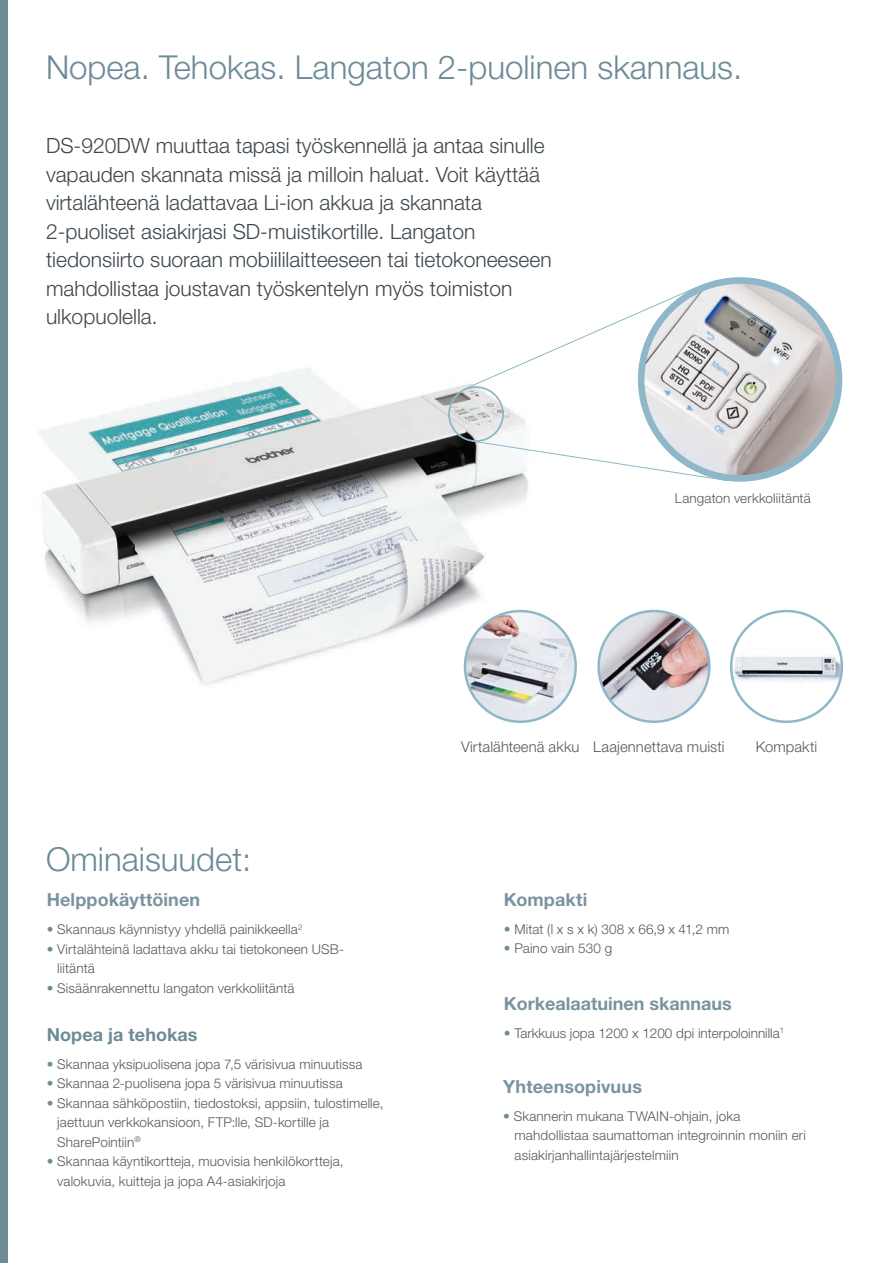
<style>
.page{position:relative;width:893px;height:1263px;background:#fff}
.page>*{position:absolute;margin:0;border:0;box-sizing:border-box;transform-origin:0 0}
.t1{font:300 33px "Helvetica Neue LT Std";color:#6c8b97}
.t2{font:300 21px/28.5px "Helvetica Neue LT Std";color:#3d474e}
.t3{font:700 18px "Helvetica Neue LT Std";letter-spacing:.005em;color:#79949f}
.t4{font:700 18px "Helvetica Neue LT Std";letter-spacing:.005em;color:#6c8b97}
.t5{font:300 14.85px "Helvetica Neue LT Std";letter-spacing:.005em;color:#57585a}
.t6{font:300 13.5px/19.5px "Helvetica Neue LT Std";letter-spacing:.01em;color:#57585a}
.s1{color:#6e8c97}
</style>
<div class="page">
<img style="left:39px;top:368px;width:517px;height:331px">
<div style="left:0;top:0;width:7px;height:1263px;background:#6e8c97"></div>
<img style="left:641px;top:280px;width:198px;height:198px;border-radius:99px">
<div style="left:638px;top:277px;width:204px;height:205px;border:7px solid #8eb7c7;border-radius:50%"></div>
<img style="left:599px;top:611px;width:110px;height:111px;border-radius:55px">
<div style="left:597px;top:610px;width:114px;height:113px;border:2px solid #8eb7c7;border-radius:50%"></div>
<img style="left:465px;top:611px;width:111px;height:111px;border-radius:55px">
<div style="left:464px;top:610px;width:113px;height:113px;border:2px solid #8eb7c7;border-radius:50%"></div>
<img style="left:731px;top:637px;width:111px;height:61px">
<div style="left:730px;top:610px;width:113px;height:113px;border:2px solid #8eb7c7;border-radius:50%"></div>
<div style="left:448px;top:386px;width:56px;height:56px;border:2px solid #8eb7c7;border-radius:50%"></div>
<svg style="left:463px;top:286px;width:235px;height:104px"></svg>
<svg style="left:471px;top:440px;width:258px;height:41px"></svg>
<h1 class="t1" style="left:46px;top:47px;width:698px">Nopea. Tehokas. Langaton 2-puolinen skannaus.</h1>
<p class="t2" style="left:46px;top:131px;width:507px">DS-920DW muuttaa tapasi työskennellä ja antaa sinulle vapauden skannata missä ja milloin haluat. Voit käyttää virtalähteenä ladattavaa Li-ion akkua ja skannata 2-puoliset asiakirjasi SD-muistikortille. Langaton tiedonsiirto suoraan mobiililaitteeseen tai tietokoneeseen mahdollistaa joustavan työskentelyn myös toimiston ulkopuolella.</p>
<p class="t6" style="left:675px;top:488px;width:137px">Langaton verkkoliitäntä</p>
<h1 class="t1" style="left:46px;top:839px;width:207px">Ominaisuudet:</h1>
<h3 class="t3" style="left:47px;top:889px;width:155px">Helppokäyttöinen</h3>
<p class="t6" style="left:47px;top:919px;width:257px"><span class="s1">•</span> Skannaus käynnistyy yhdellä painikkeella<sup>2</sup></p>
<p class="t6" style="left:57px;top:939px;width:288px;text-indent:-11px"><span class="s1">•</span> Virtalähteinä ladattava akku tai tietokoneen USB&shy;liitäntä</p>
<p class="t6" style="left:47px;top:978px;width:249px"><span class="s1">•</span> Sisäänrakennettu langaton verkkoliitäntä</p>
<h3 class="t4" style="left:47px;top:1023px;width:152px">Nopea ja tehokas</h3>
<p class="t6" style="left:47px;top:1054px;width:317px"><span class="s1">•</span> Skannaa yksipuolisena jopa 7,5 värisivua minuutissa</p>
<p class="t6" style="left:47px;top:1073px;width:297px"><span class="s1">•</span> Skannaa 2-puolisena jopa 5 värisivua minuutissa</p>
<p class="t6" style="left:57px;top:1093px;width:328px;text-indent:-11px"><span class="s1">•</span> Skannaa sähköpostiin, tiedostoksi, appsiin, tulostimelle, jaettuun verkkokansioon, FTP:lle, SD-kortille ja<br>SharePointiin<sup>®</sup></p>
<p class="t6" style="left:57px;top:1151px;width:288px;text-indent:-11px"><span class="s1">•</span> Skannaa käyntikortteja, muovisia henkilökortteja, valokuvia, kuitteja ja jopa A4-asiakirjoja</p>
<p class="t5" style="left:461px;top:737px;width:265px">Virtalähteenä akku Laajennettava muisti</p>
<p class="t5" style="left:756px;top:737px;width:63px">Kompakti</p>
<h3 class="t3" style="left:504px;top:888px;width:85px">Kompakti</h3>
<p class="t6" style="left:504px;top:919px;width:227px"><span class="s1">•</span> Mitat (l x s x k) 308 x 66,9 x 41,2 mm</p>
<p class="t6" style="left:504px;top:938px;width:110px"><span class="s1">•</span> Paino vain 530 g</p>
<h3 class="t3" style="left:504px;top:992px;width:229px">Korkealaatuinen skannaus</h3>
<p class="t6" style="left:504px;top:1023px;width:282px"><span class="s1">•</span> Tarkkuus jopa 1200 x 1200 dpi interpoloinnilla<sup>1</sup></p>
<h3 class="t3" style="left:503px;top:1075px;width:140px">Yhteensopivuus</h3>
<p class="t6" style="left:515px;top:1106px;width:293px;text-indent:-11px"><span class="s1">•</span> Skannerin mukana TWAIN-ohjain, joka mahdollistaa saumattoman integroinnin moniin eri asiakirjanhallintajärjestelmiin</p>
</div>
